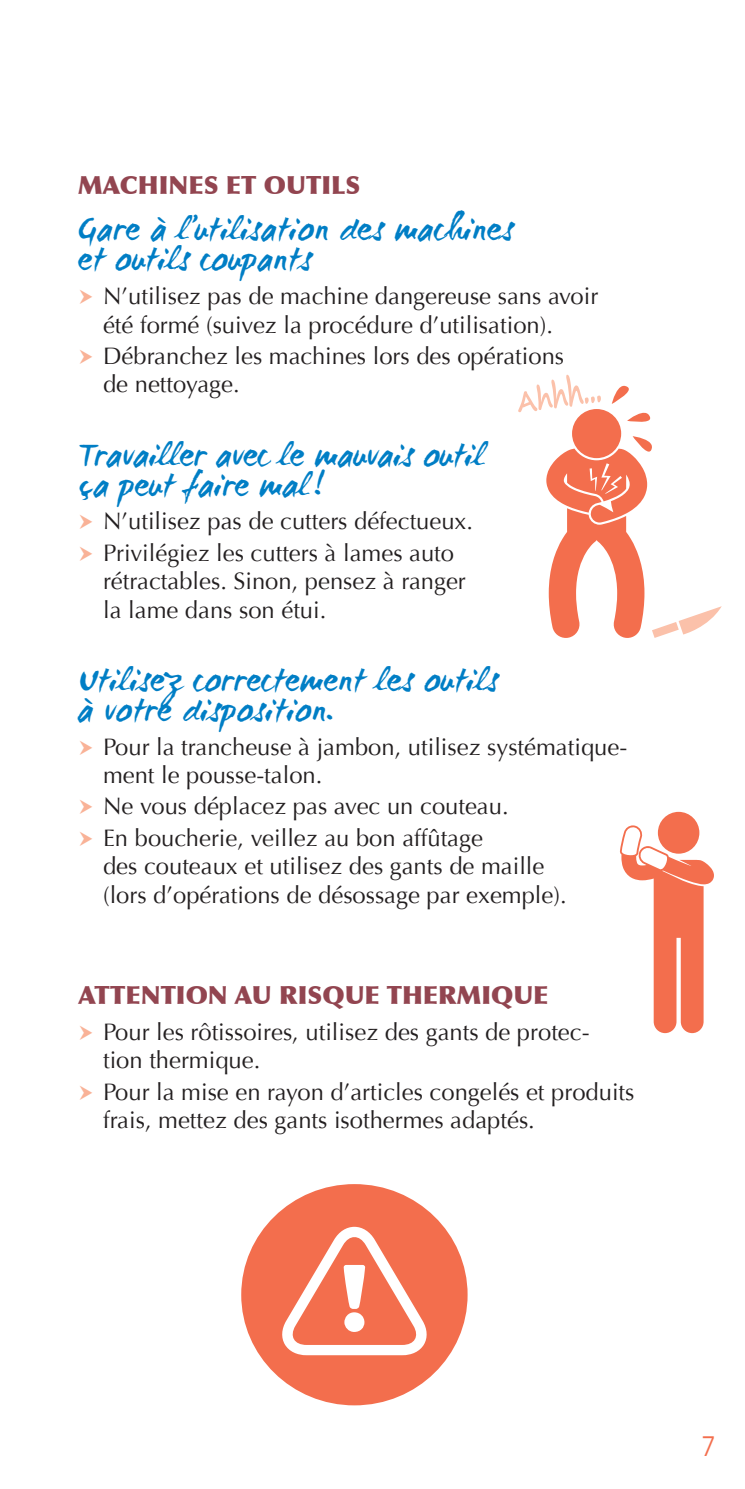
<style>
.page{position:relative;width:745px;height:1489px;background:#fff}
.page>*{position:absolute;margin:0;border:0;box-sizing:border-box;transform-origin:0 0}
.t1{font:35px/30px "WC Mano Negra Bta";color:#007ec5}
.t2{font:300 condensed 30px "Abadi";color:#f36e4d}
.t3{font:900 25px "Optima";color:#924550}
.t4{font:23.75px/28.5px "Optima";color:#231f20}
</style>
<div class="page">
<div style="left:241px;top:1183px;width:226px;height:222px;background:#f36e4d;border-radius:50%"></div>
<svg style="left:282px;top:1226px;width:145px;height:129px"></svg>
<div style="left:344px;top:1312px;width:20px;height:19px;background:#fff;border-radius:50%"></div>
<div style="left:657px;top:811px;width:42px;height:42px;background:#f36e4d;border-radius:50%"></div>
<svg style="left:620px;top:825px;width:93px;height:208px"></svg>
<svg style="left:611px;top:385px;width:40px;height:40px"></svg>
<div style="left:571px;top:409px;width:49px;height:49px;background:#f36e4d;border-radius:50%"></div>
<svg style="left:518px;top:374px;width:82px;height:38px"></svg>
<svg style="left:546px;top:436px;width:175px;height:202px"></svg>
<p class="t3" style="left:78px;top:170px;width:283px">MACHINES ET OUTILS</p>
<h1 class="t1" style="left:78px;top:211px;width:437px">Gare à l’utilisation des machines et outils coupants</h1>
<p class="t4" style="left:103px;top:282px;width:496px">N’utilisez pas de machine dangereuse sans avoir été formé (suivez la procédure d’utilisation).</p>
<p class="t4" style="left:103px;top:342px;width:462px">Débranchez les machines lors des opérations de nettoyage.</p>
<h1 class="t1" style="left:78px;top:436px;width:408px">Travailler avec le mauvais outil ça peut faire mal!</h1>
<p class="t4" style="left:103px;top:506px;width:371px;line-height:31.2px">N’utilisez pas de cutters défectueux.<br>Privilégiez les cutters à lames auto</p>
<p class="t4" style="left:103px;top:567px;width:364px">rétractables. Sinon, pensez à ranger la lame dans son étui.</p>
<h1 class="t1" style="left:78px;top:662px;width:422px">Utilisez correctement les outils à votre disposition.</h1>
<p class="t4" style="left:103px;top:732px;width:525px">Pour la trancheuse à jambon, utilisez systématique&shy;ment le pousse-talon.</p>
<p class="t4" style="left:103px;top:791px;width:407px;line-height:31.2px">Ne vous déplacez pas avec un couteau.<br>En boucherie, veillez au bon affûtage</p>
<p class="t4" style="left:103px;top:852px;width:465px">des couteaux et utilisez des gants de maille (lors d’opérations de désossage par exemple).</p>
<p class="t3" style="left:78px;top:980px;width:471px">ATTENTION AU RISQUE THERMIQUE</p>
<p class="t4" style="left:103px;top:1017px;width:487px">Pour les rôtissoires, utilisez des gants de protec&shy;tion thermique.</p>
<p class="t4" style="left:103px;top:1077px;width:532px">Pour la mise en rayon d’articles congelés et produits frais, mettez des gants isothermes adaptés.</p>
<p class="t2" style="left:701px;top:1428px;width:15px">7</p>
</div>
